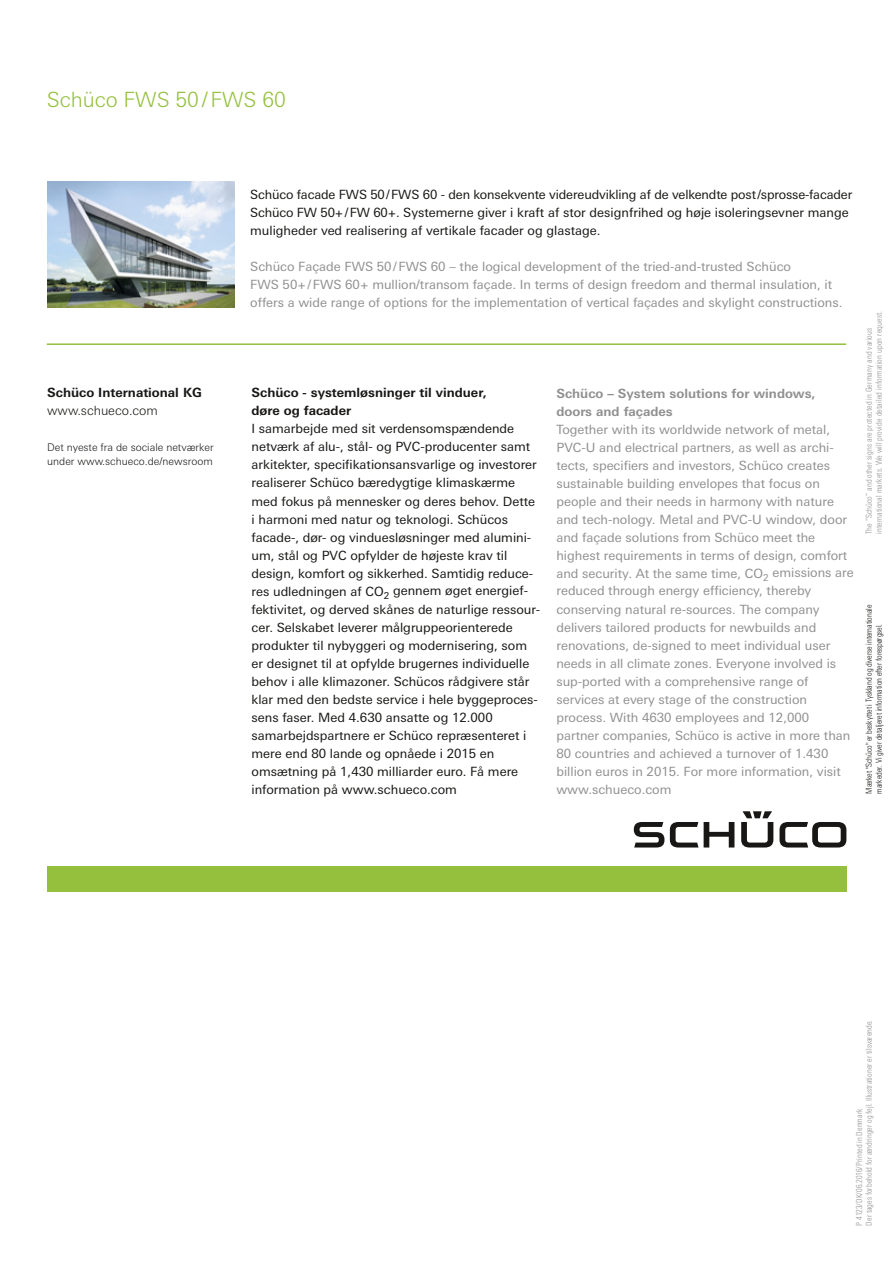
<style>
.page{position:relative;width:893px;height:1263px;background:#fff}
.page>*{position:absolute;margin:0;border:0;box-sizing:border-box;transform-origin:0 0}
.t1{font:300 21px "Univers For Schueco 330";color:#95c03d}
.t2{font:12.75px/18px "Univers For Schueco 430 Reg";color:#8f908f}
.t3{font:12.75px/18px "Univers For Schueco 430 Reg";color:#181715}
.t4{font:700 12.75px/18px "Univers For Schueco 630";color:#181715}
.t5{font:700 12.75px/18px "Univers For Schueco 630";color:#8f908f}
.t6{font:300 12.75px "Univers For Schueco 330";color:#181715}
.t7{font:300 10.5px/13.5px "Univers For Schueco 330";color:#181715}
.t8{font:8.25px/9.8px "Univers For Schueco 320 Cd Lt";letter-spacing:.01em;color:#8f908f}
.t9{font:8.25px/9.9px "Univers For Schueco 320 Cd Lt";letter-spacing:-.01em;color:#181715}
</style>
<div class="page">
<img style="left:47px;top:181px;width:187px;height:126px">
<svg style="left:634px;top:811px;width:212px;height:36px"></svg>
<div style="left:47px;top:866px;width:799px;height:26px;background:#95c03d"></div>
<hr style="left:47px;top:343px;width:799px;height:2px;background:#95c03d">
<h1 class="t1" style="left:47px;top:87px;width:241px">Schüco FWS 50/FWS 60</h1>
<p class="t4" style="left:47px;top:384px;width:156px">Schüco International KG</p>
<p class="t6" style="left:47px;top:403px;width:112px">www.schueco.com</p>
<p class="t7" style="left:47px;top:441px;width:168px">Det nyeste fra de sociale netværker under www.schueco.de/newsroom</p>
<p class="t3" style="left:250px;top:186px;width:604px">Schüco facade FWS 50/FWS 60 - den konsekvente videreudvikling af de velkendte post/sprosse-facader<br>Schüco FW 50+/FW 60+. Systemerne giver i kraft af stor designfrihed og høje isoleringsevner mange muligheder ved realisering af vertikale facader og glastage.</p>
<p class="t2" style="left:250px;top:258px;width:594px">Schüco Façade FWS 50/FWS 60 – the logical development of the tried-and-trusted Schüco<br>FWS 50+/FWS 60+ mullion/transom façade. In terms of design freedom and thermal insulation, it offers a wide range of options for the implementation of vertical façades and skylight constructions.</p>
<p class="t4" style="left:252px;top:384px;width:237px">Schüco - systemløsninger til vinduer, døre og facader</p>
<p class="t3" style="left:252px;top:420px;width:290px">I samarbejde med sit verdensomspændende netværk af alu-, stål- og PVC-producenter samt arkitekter, specifikationsansvarlige og investorer realiserer Schüco bæredygtige klimaskærme med fokus på mennesker og deres behov. Dette i harmoni med natur og teknologi. Schücos facade-, dør- og vinduesløsninger med alumini&shy;um, stål og PVC opfylder de højeste krav til design, komfort og sikkerhed. Samtidig reduce&shy;res udledningen af CO<sub>2</sub> gennem øget energief&shy;fektivitet, og derved skånes de naturlige ressour&shy;cer. Selskabet leverer målgruppeorienterede produkter til nybyggeri og modernisering, som er designet til at opfylde brugernes individuelle behov i alle klimazoner. Schücos rådgivere står klar med den bedste service i hele byggeproces&shy;sens faser. Med 4.630 ansatte og 12.000 samarbejdspartnere er Schüco repræsenteret i mere end 80 lande og opnåede i 2015 en omsætning på 1,430 milliarder euro. Få mere information på www.schueco.com</p>
<p class="t5" style="left:556px;top:384px;width:261px">Schüco – System solutions for windows, doors and façades</p>
<p class="t2" style="left:556px;top:420px;width:299px">Together with its worldwide network of metal, PVC-U and electrical partners, as well as archi&shy;tects, specifiers and investors, Schüco creates sustainable building envelopes that focus on people and their needs in harmony with nature and tech-nology. Metal and PVC-U window, door and façade solutions from Schüco meet the highest requirements in terms of design, comfort and security. At the same time, CO<sub>2</sub> emissions are reduced through energy efficiency, thereby conserving natural re-sources. The company delivers tailored products for newbuilds and renovations, de-signed to meet individual user needs in all climate zones. Everyone involved is sup-ported with a comprehensive range of services at every stage of the construction process. With 4630 employees and 12,000 partner companies, Schüco is active in more than 80 countries and achieved a turnover of 1.430 billion euros in 2015. For more information, visit www.schueco.com</p>
<p class="t8" style="left:864px;top:534px;width:224px;rotate:-90deg">The “Schüco” and other signs are protected in Germany and various international markets. We will provide detailed information upon request.</p>
<p class="t9" style="left:864px;top:794px;width:191px;rotate:-90deg">Mærket "Schüco" er beskyttet i Tyskland og diverse internationale markeder. Vi giver detaljeret information efter forespørgsel.</p>
<p class="t8" style="left:854px;top:1225px;width:207px;rotate:-90deg">P 4123/DK/06.2016/Printed in Denmark<br>Der tages forbehold for ændringer og fejl. Illustrationer er tilsvarende.</p>
</div>
